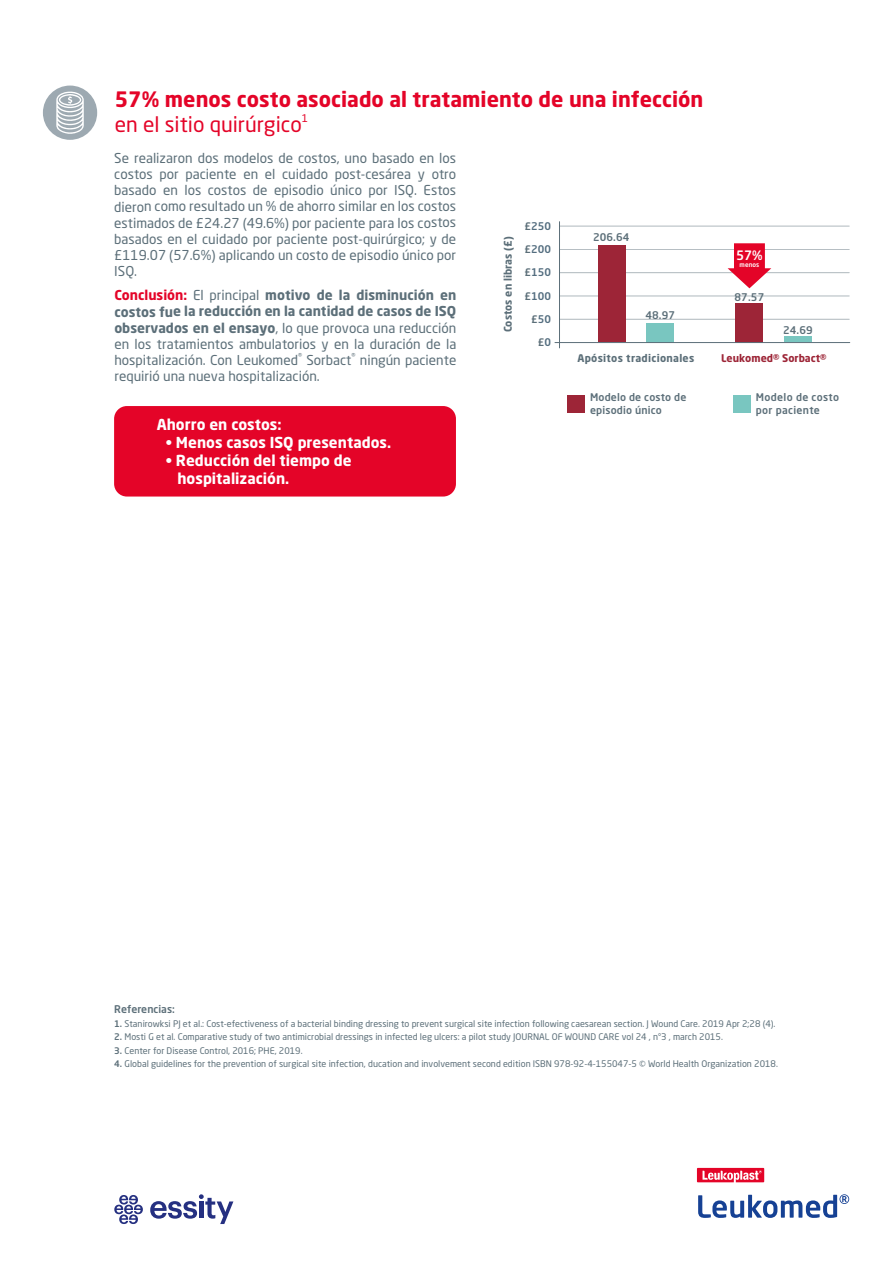
<style>
.page{position:relative;width:893px;height:1263px;background:#fff}
.page>*{position:absolute;margin:0;border:0;box-sizing:border-box;transform-origin:0 0}
.t1{font:700 21px "Neo Sans Std";color:#e40428}
.t2{font:21px "Neo Sans Std";color:#e40428}
.t3{font:700 15px/18px "Neo Sans Std";color:#fff}
.t4{font:13.5px/16.2px "Neo Sans Std";color:#5c6f79;text-align:justify}
.t5{font:500 12.9px "Neo Sans Std";color:#fff}
.t6{font:500 10.5px/12.6px "Neo Sans Std";letter-spacing:.015em;color:#5c6f79}
.t7{font:700 10.5px "Neo Sans W1 G";letter-spacing:.025em;color:#5c6f79}
.t8{font:500 10.5px "Neo Sans Std";color:#536d7f}
.t9{font:700 10.5px "Neo Sans Std";color:#9d2537}
.t10{font:700 10.5px "Neo Sans W1 G";color:#5c6f79}
.t11{font:10.5px "Neo Sans Std";color:#e40428}
.t12{font:9px "Neo Sans Std";color:#5c6f79}
.t13{font:6.75px "Neo Sans Std";color:#5c6f79}
.t14{font:500 6.45px "Neo Sans Std";color:#fff}
.s1{font-weight:700;color:#e40428}
.s2{font-weight:700}
.s3{color:#5c6f79}
.s4{color:#536d7f}
.s5{font-weight:500}
</style>
<div class="page">
<div style="left:43px;top:86px;width:54px;height:54px;background:#9da9b1;border-radius:50%"></div>
<svg style="left:56px;top:91px;width:28px;height:43px"></svg>
<div style="left:114px;top:406px;width:342px;height:90px;background:#e40428;border-radius:13px"></div>
<svg style="left:150px;top:1194px;width:83px;height:30px"></svg>
<svg style="left:114px;top:1195px;width:29px;height:29px"></svg>
<svg style="left:696px;top:1167px;width:69px;height:16px"></svg>
<svg style="left:697px;top:1168px;width:67px;height:14px"></svg>
<svg style="left:698px;top:1194px;width:151px;height:24px"></svg>
<hr style="left:559px;top:222px;width:1px;height:126px;background:#5c6f79">
<hr style="left:560px;top:319px;width:289px;height:1px;background:#5c6f79">
<hr style="left:560px;top:296px;width:289px;height:1px;background:#5c6f79">
<hr style="left:560px;top:272px;width:289px;height:1px;background:#5c6f79">
<hr style="left:560px;top:249px;width:289px;height:1px;background:#5c6f79">
<hr style="left:560px;top:226px;width:289px;height:1px;background:#5c6f79">
<div style="left:598px;top:246px;width:27px;height:96px;background:#9d2537"></div>
<div style="left:646px;top:323px;width:28px;height:20px;background:#79c6c0"></div>
<div style="left:735px;top:303px;width:28px;height:39px;background:#9d2537"></div>
<div style="left:784px;top:336px;width:28px;height:6px;background:#79c6c0"></div>
<hr style="left:555px;top:342px;width:295px;height:1px;background:#5c6f79">
<div style="left:567px;top:395px;width:17px;height:18px;background:#9d2537"></div>
<div style="left:733px;top:395px;width:18px;height:18px;background:#79c6c0"></div>
<svg style="left:728px;top:243px;width:43px;height:45px"></svg>
<h1 class="t1" style="left:115px;top:86px;width:590px">57% menos costo asociado al tratamiento de una infección</h1>
<h1 class="t2" style="left:115px;top:112px;width:189px">en el sitio quirúrgico</h1>
<p class="t11" style="left:302px;top:111px;width:8px">1</p>
<p class="t4" style="left:114px;top:150px;width:344px">Se realizaron dos modelos de costos, uno basado en los costos por paciente en el cuidado post-cesárea y otro basado en los costos de episodio único por ISQ. Estos dieron como resultado un % de ahorro similar en los costos estimados de £24.27 (49.6%) por paciente para los costos basados en el cuidado por paciente post-quirúrgico; y de £119.07 (57.6%) aplicando un costo de episodio único por ISQ.</p>
<p class="t4" style="left:114px;top:287px;width:344px"><span class="s1">Conclusión:</span> El principal <span class="s2">motivo de la disminución en costos fue la reducción en la cantidad de casos de ISQ observados en el ensayo</span>, lo que provoca una reducción en los tratamientos ambulatorios y en la duración de la hospitalización. Con Leukomed</p>
<p class="t13" style="left:298px;top:352px;width:6px">®</p>
<p class="t4" style="left:306px;top:352px;width:47px">Sorbact</p>
<p class="t13" style="left:351px;top:352px;width:6px">®</p>
<p class="t4" style="left:360px;top:352px;width:98px">ningún paciente</p>
<p class="t4" style="left:114px;top:368px;width:207px">requirió una nueva hospitalización.</p>
<p class="t3" style="left:157px;top:415px;width:126px">Ahorro en costos:</p>
<p class="t3" style="left:166px;top:433px;width:227px">• Menos casos ISQ presentados.</p>
<p class="t3" style="left:177px;top:451px;width:176px;text-indent:-12px">• Reducción del tiempo de hospitalización.</p>
<p class="t10" style="left:501px;top:332px;width:98px;rotate:-90deg">Costos en libras (£)</p>
<p class="t8" style="left:524px;top:219px;width:28px"><span class="s3">£</span>250</p>
<p class="t8" style="left:524px;top:242px;width:28px"><span class="s3">£</span>200</p>
<p class="t8" style="left:524px;top:289px;width:28px"><span class="s3">£</span>100</p>
<p class="t8" style="left:524px;top:266px;width:28px"><span class="s3">£</span>150</p>
<p class="t8" style="left:531px;top:312px;width:21px"><span class="s3">£</span>50</p>
<p class="t6" style="left:538px;top:336px;width:15px">£<span class="s4">0</span></p>
<p class="t6" style="left:593px;top:231px;width:38px">206.64</p>
<p class="t6" style="left:645px;top:309px;width:31px">48.97</p>
<p class="t5" style="left:736px;top:247px;width:28px">57%</p>
<p class="t14" style="left:740px;top:261px;width:21px">menos</p>
<p class="t6" style="left:734px;top:290px;width:31px">87.57</p>
<p class="t6" style="left:783px;top:323px;width:31px">24.69</p>
<p class="t7" style="left:577px;top:352px;width:118px">Apósitos tradicionales</p>
<p class="t9" style="left:721px;top:352px;width:107px">Leukomed® Sorbact®</p>
<p class="t6" style="left:590px;top:391px;width:98px">Modelo de costo de episodio único</p>
<p class="t6" style="left:756px;top:391px;width:85px">Modelo de costo por paciente</p>
<p class="t6" style="left:114px;top:1003px;width:62px">Referencias:</p>
<p class="t12" style="left:114px;top:1018px;width:663px"><span class="s5">1.</span> Stanirowksi PJ et al.: Cost-efectiveness of a bacterial binding dressing to prevent surgical site infection following caesarean section. J Wound Care. 2019 Apr 2;28 (4).</p>
<p class="t12" style="left:114px;top:1031px;width:610px"><span class="s5">2.</span> Mosti G et al. Comparative study of two antimicrobial dressings in infected leg ulcers: a pilot study JOURNAL OF WOUND CARE vol 24 , n°3 , march 2015.</p>
<p class="t12" style="left:114px;top:1045px;width:190px"><span class="s5">3.</span> Center for Disease Control, 2016; PHE, 2019.</p>
<p class="t12" style="left:114px;top:1058px;width:665px"><span class="s5">4.</span> Global guidelines for the prevention of surgical site infection, ducation and involvement second edition ISBN 978-92-4-155047-5 © World Health Organization 2018.</p>
</div>
